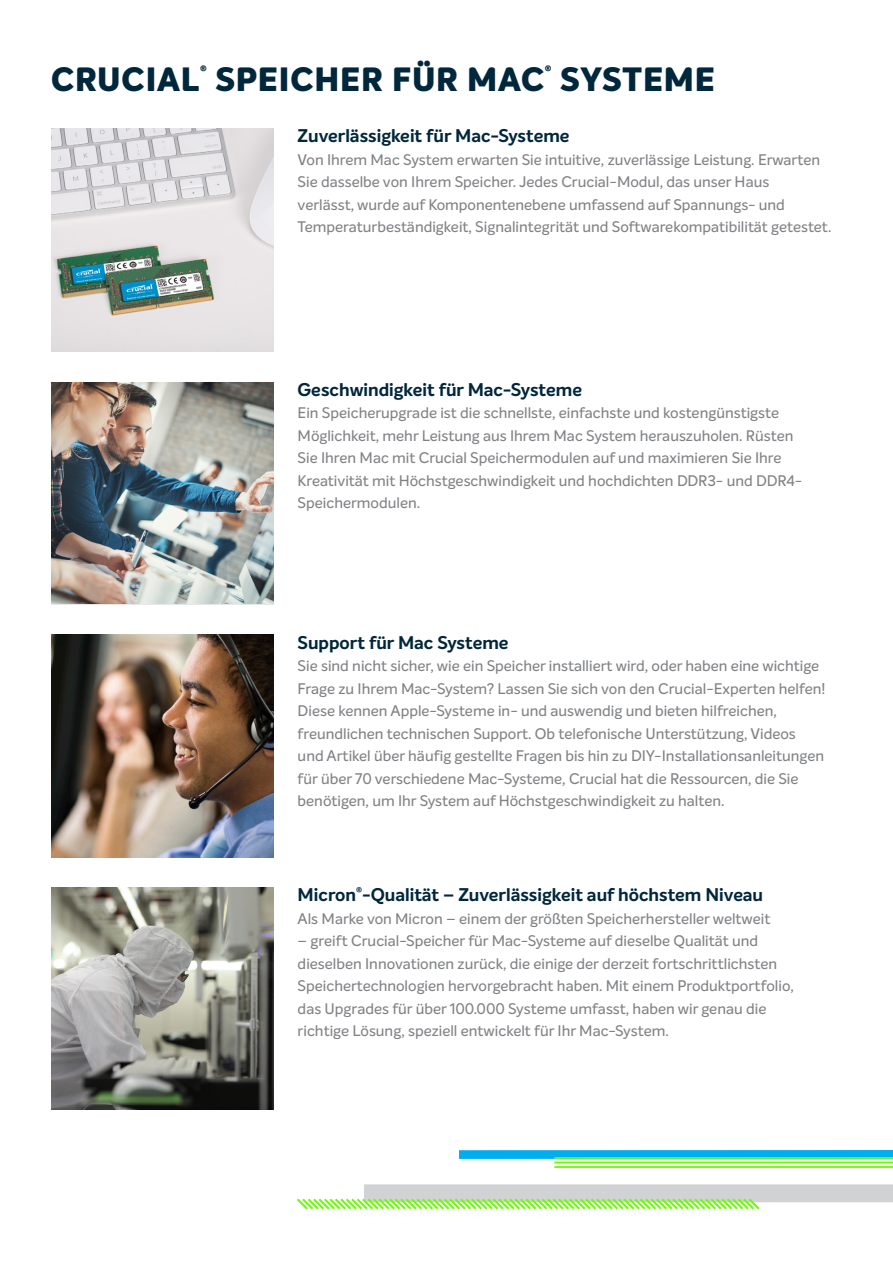
<style>
.page{position:relative;width:893px;height:1263px;background:#fff}
.page>*{position:absolute;margin:0;border:0;box-sizing:border-box;transform-origin:0 0}
.t1{font:800 33px "Intelo";letter-spacing:.025em;color:#00273b}
.none{font:700 18px "Intelo Alt";color:#00273b}
.t2{font:500 15px/22.5px "Intelo Alt";color:#808285}
.t3{font:800 11.4px "Intelo";color:#00273b}
</style>
<div class="page">
<img style="left:51px;top:887px;width:223px;height:223px">
<img style="left:51px;top:635px;width:223px;height:222px">
<img style="left:51px;top:382px;width:223px;height:222px">
<img style="left:51px;top:129px;width:223px;height:222px">
<div style="left:364px;top:1184px;width:529px;height:18px;background:#d1d2d4"></div>
<div style="left:459px;top:1150px;width:434px;height:9px;background:#00aeef"></div>
<svg style="left:297px;top:1198px;width:465px;height:12px"></svg>
<hr style="left:554px;top:1166px;width:339px;height:2px;background:#6f0">
<hr style="left:554px;top:1161px;width:339px;height:2px;background:#6f0">
<hr style="left:554px;top:1157px;width:339px;height:2px;background:#6f0">
<p class="t1" style="left:51px;top:58px;width:150px">CRUCIAL</p>
<p class="t3" style="left:200px;top:63px;width:8px">®</p>
<p class="t1" style="left:215px;top:58px;width:330px">SPEICHER FÜR MAC</p>
<p class="t3" style="left:545px;top:63px;width:8px">®</p>
<p class="t1" style="left:560px;top:58px;width:156px">SYSTEME</p>
<p class="none" style="left:298px;top:125px;width:273px">Zuverlässigkeit für Mac-Systeme</p>
<p class="t2" style="left:298px;top:148px;width:535px">Von Ihrem Mac System erwarten Sie intuitive, zuverlässige Leistung. Erwarten Sie dasselbe von Ihrem Speicher. Jedes Crucial-Modul, das unser Haus<br>verlässt, wurde auf Komponentenebene umfassend auf Spannungs- und Temperaturbeständigkeit, Signalintegrität und Softwarekompatibilität getestet.</p>
<p class="none" style="left:298px;top:378px;width:286px">Geschwindigkeit für Mac-Systeme</p>
<p class="t2" style="left:298px;top:402px;width:506px">Ein Speicherupgrade ist die schnellste, einfachste und kostengünstigste Möglichkeit, mehr Leistung aus Ihrem Mac System herauszuholen. Rüsten Sie Ihren Mac mit Crucial Speichermodulen auf und maximieren Sie Ihre Kreativität mit Höchstgeschwindigkeit und hochdichten DDR3- und DDR4- Speichermodulen.</p>
<p class="none" style="left:298px;top:631px;width:212px">Support für Mac Systeme</p>
<p class="t2" style="left:298px;top:655px;width:530px">Sie sind nicht sicher, wie ein Speicher installiert wird, oder haben eine wichtige Frage zu Ihrem Mac-System? Lassen Sie sich von den Crucial-Experten helfen!<br>Diese kennen Apple-Systeme in- und auswendig und bieten hilfreichen, freundlichen technischen Support. Ob telefonische Unterstützung, Videos<br>und Artikel über häufig gestellte Fragen bis hin zu DIY-Installationsanleitungen für über 70 verschiedene Mac-Systeme, Crucial hat die Ressourcen, die Sie benötigen, um Ihr System auf Höchstgeschwindigkeit zu halten.</p>
<p class="none" style="left:298px;top:884px;width:467px">Micron<sup>®</sup>-Qualität – Zuverlässigkeit auf höchstem Niveau</p>
<p class="t2" style="left:298px;top:907px;width:474px">Als Marke von Micron – einem der größten Speicherhersteller weltweit</p>
<p class="t2" style="left:298px;top:930px;width:498px">– greift Crucial-Speicher für Mac-Systeme auf dieselbe Qualität und dieselben Innovationen zurück, die einige der derzeit fortschrittlichsten Speichertechnologien hervorgebracht haben. Mit einem Produktportfolio, das Upgrades für über 100.000 Systeme umfasst, haben wir genau die richtige Lösung, speziell entwickelt für Ihr Mac-System.</p>
</div>
